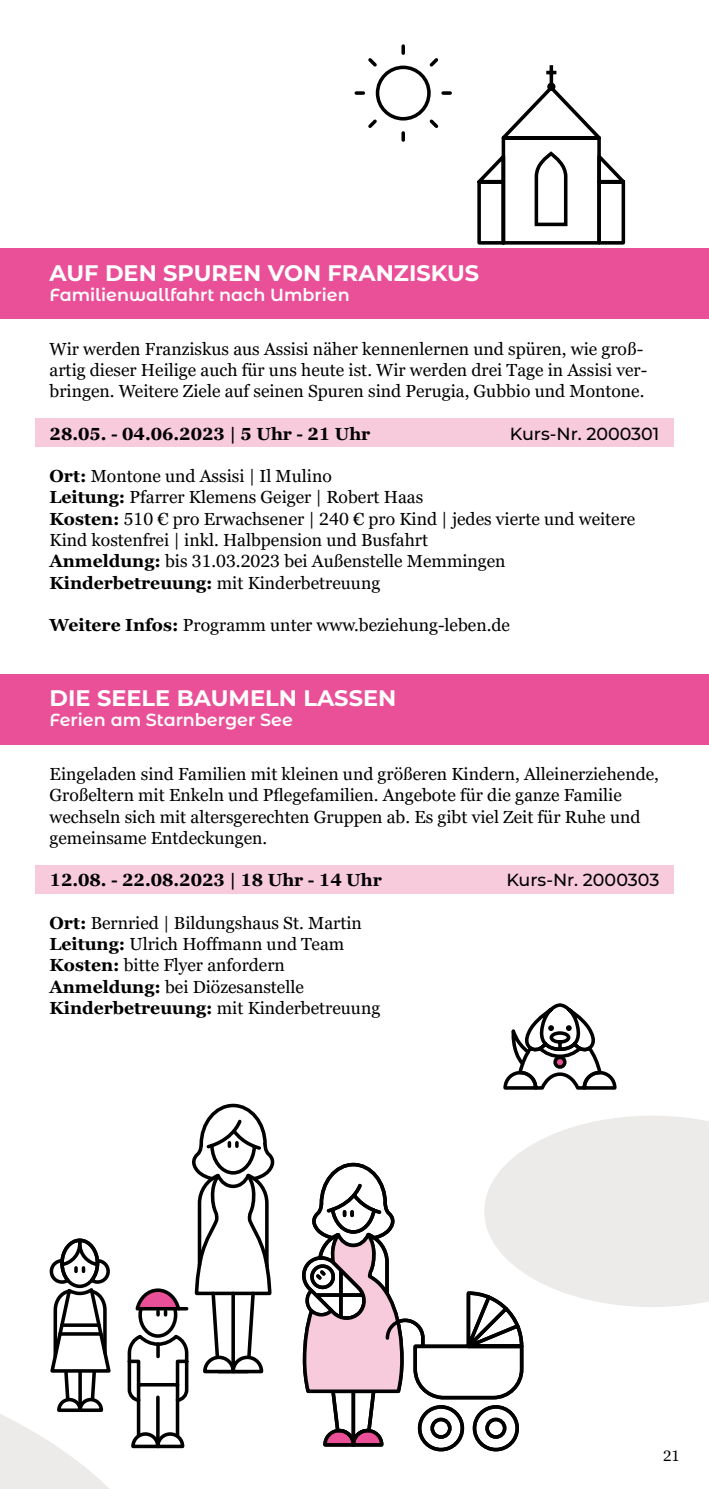
<style>
.page{position:relative;width:709px;height:1489px;background:#fff}
.page>*{position:absolute;margin:0;border:0;box-sizing:border-box;transform-origin:0 0}
.t1{font:700 22.5px "Montserrat";color:#fff}
.t2{font:17.5px/21.2px "Georgia Pro";color:#000}
.t3{font:700 17.5px "Georgia Pro";color:#000}
.t4{font:600 17.5px "Montserrat Alternates";color:#fff}
.t5{font:500 17.5px "Montserrat";letter-spacing:-.005em;color:#000}
.t6{font:15px "Georgia Pro";color:#000}
.s1{font-weight:700}
</style>
<div class="page">
<svg style="left:507px;top:1116px;width:202px;height:190px;fill:#ecebea"></svg>
<div style="left:0;top:248px;width:709px;height:71px;background:#ea5098"></div>
<div style="left:0;top:673px;width:709px;height:71px;background:#ea5098"></div>
<div style="left:35px;top:418px;width:638px;height:28px;background:#f7cadc"></div>
<div style="left:35px;top:865px;width:638px;height:28px;background:#f7cadc"></div>
<svg style="left:302px;top:1164px;width:223px;height:288px"></svg>
<svg style="left:0;top:1105px;width:275px;height:383px"></svg>
<svg style="left:503px;top:1003px;width:114px;height:87px"></svg>
<div style="left:555px;top:1057px;width:10px;height:9px;background:#ea5098;border-radius:50%"></div>
<div style="left:553px;top:1055px;width:13px;height:13px;border:4px solid #000;border-radius:50%"></div>
<svg style="left:549px;top:65px;width:4px;height:18px"></svg>
<svg style="left:546px;top:71px;width:10px;height:3px"></svg>
<svg style="left:477px;top:83px;width:149px;height:162px"></svg>
<div style="left:376px;top:66px;width:55px;height:54px;border:4px solid #000;border-radius:50%"></div>
<svg style="left:401px;top:46px;width:4px;height:7px"></svg>
<svg style="left:401px;top:133px;width:4px;height:7px"></svg>
<svg style="left:443px;top:91px;width:7px;height:4px"></svg>
<svg style="left:356px;top:91px;width:7px;height:4px"></svg>
<svg style="left:368px;top:58px;width:9px;height:9px"></svg>
<svg style="left:429px;top:119px;width:10px;height:9px"></svg>
<svg style="left:429px;top:58px;width:10px;height:9px"></svg>
<svg style="left:368px;top:119px;width:9px;height:9px"></svg>
<p class="t1" style="left:50px;top:257px;width:295px">AUF DEN SPUREN VON FRA</p>
<p class="t1" style="left:376px;top:257px;width:103px">NZISKUS</p>
<p class="t4" style="left:50px;top:282px;width:301px">Familienwallfahrt nach Umbrien</p>
<p class="t2" style="left:50px;top:338px;width:599px">Wir werden Franziskus aus Assisi näher kennenlernen und spüren, wie groß&shy;artig dieser Heilige auch für uns heute ist. Wir werden drei Tage in Assisi ver&shy;bringen. Weitere Ziele auf seinen Spuren sind Perugia, Gubbio und Montone.</p>
<p class="t3" style="left:50px;top:423px;width:322px">28.05. - 04.06.2023 | 5 Uhr - 21 Uhr</p>
<p class="t2" style="left:50px;top:466px;width:587px"><span class="s1">Ort:</span> Montone und Assisi | Il Mulino<br><span class="s1">Leitung:</span> Pfarrer Klemens Geiger | Robert Haas<br><span class="s1">Kosten:</span> 510 € pro Erwachsener | 240 € pro Kind | jedes vierte und weitere Kind kostenfrei | inkl. Halbpension und Busfahrt<br><span class="s1">Anmeldung:</span> bis 31.03.2023 bei Außenstelle Memmingen <span class="s1">Kinderbetreuung:</span> mit Kinderbetreuung</p>
<p class="t2" style="left:50px;top:615px;width:462px"><span class="s1">Weitere Infos:</span> Programm unter www.beziehung-leben.de</p>
<p class="t5" style="left:510px;top:421px;width:151px">Kurs-N r. 2000301</p>
<p class="t1" style="left:50px;top:682px;width:284px">DIE SEELE BAUMELN LASSE</p>
<p class="t1" style="left:378px;top:682px;width:20px">N</p>
<p class="t4" style="left:50px;top:707px;width:245px">Ferien am Starnberger See</p>
<p class="t2" style="left:50px;top:764px;width:611px">Eingeladen sind Familien mit kleinen und größeren Kindern, Alleinerziehende, Großeltern mit Enkeln und Pflegefamilien. Angebote für die ganze Familie wechseln sich mit altersgerechten Gruppen ab. Es gibt viel Zeit für Ruhe und gemeinsame Entdeckungen.</p>
<p class="t3" style="left:50px;top:870px;width:334px">12.08. - 22.08.2023 | 18 Uhr - 14 Uhr</p>
<p class="t2" style="left:50px;top:912px;width:332px"><span class="s1">Ort:</span> Bernried | Bildungshaus St. Martin <span class="s1">Leitung:</span> Ulrich Hoffmann und Team <span class="s1">Kosten:</span> bitte Flyer anfordern <span class="s1">Anmeldung:</span> bei Diözesanstelle <span class="s1">Kinderbetreuung:</span> mit Kinderbetreuung</p>
<p class="t5" style="left:506px;top:867px;width:154px">Kurs-N r. 2000303</p>
<p class="t6" style="left:663px;top:1446px;width:18px">21</p>
</div>
